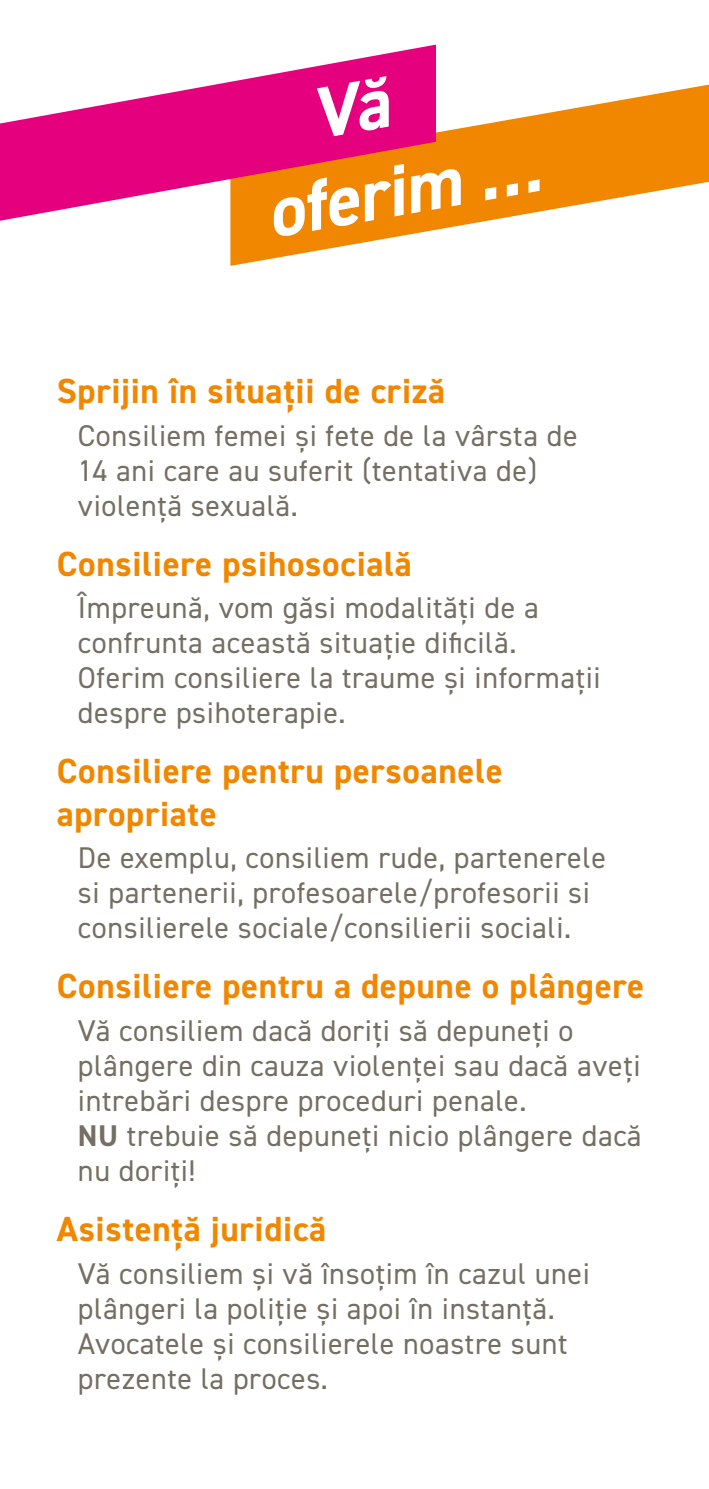
<style>
.page{position:relative;width:709px;height:1489px;background:#fff}
.page>*{position:absolute;margin:0;border:0;box-sizing:border-box;transform-origin:0 0}
.t1{font:italic 700 72.5px "DIN2014";color:#fff}
.Headline_orange{font:700 35px/42.5px "DIN2014";letter-spacing:.02em;color:#f18700}
.Headline_orange-2{font:30px/35px "DIN2014";letter-spacing:.02em;color:#756f63}
.copy_aufzählung{font:30px/35px "DIN2014";letter-spacing:.02em;color:#756f63}
.copy{font:30px/35px "DIN2014";letter-spacing:.02em;color:#756f63}
.s1{font-weight:700}
</style>
<div class="page">
<svg style="left:230px;top:84px;width:479px;height:182px;fill:#f18700"></svg>
<svg style="left:0;top:45px;width:436px;height:176px;fill:#e5007d"></svg>
<svg style="left:708px;top:130px;width:1px;height:136px"></svg>
<div style="left:317px;top:76px;width:72px;height:63px;background:#e5007d"></div>
<p class="t1" style="left:259px;top:166px;width:278px;rotate:-10deg">oferim …</p>
<p class="Headline_orange" style="left:57px;top:369px;width:390px">Sprijin în situații de criză</p>
<p class="copy" style="left:78px;top:417px;width:501px">Consiliem femei și fete de la vârsta de<br>14 ani care au suferit (tentativa de) violență sexuală.</p>
<p class="Headline_orange" style="left:57px;top:542px;width:357px">Consiliere psihosocială</p>
<p class="Headline_orange-2" style="left:78px;top:589px;width:462px">Împreună, vom găsi modalități de a</p>
<p class="Headline_orange-2" style="left:78px;top:624px;width:440px">confrunta această situație dificilă.</p>
<p class="Headline_orange-2" style="left:78px;top:659px;width:524px">Oferim consiliere la traume și informații despre psihoterapie.</p>
<p class="Headline_orange" style="left:57px;top:749px;width:448px">Consiliere pentru persoanele apropriate</p>
<p class="copy_aufzählung" style="left:78px;top:839px;width:529px">De exemplu, consiliem rude, partenerele si partenerii, profesoarele/profesorii si consilierele sociale/consilierii sociali.</p>
<p class="Headline_orange" style="left:57px;top:964px;width:589px">Consiliere pentru a depune o plângere</p>
<p class="Headline_orange-2" style="left:78px;top:1012px;width:565px">Vă consiliem dacă doriți să depuneți o plângere din cauza violenței sau dacă aveți intrebări despre proceduri penale.<br><span class="s1">NU</span> trebuie să depuneți nicio plângere dacă nu doriți!</p>
<p class="Headline_orange" style="left:57px;top:1207px;width:271px">Asistență juridică</p>
<p class="Headline_orange-2" style="left:78px;top:1254px;width:513px">Vă consiliem și vă însoțim în cazul unei plângeri la poliție și apoi în instanță.</p>
<p class="Headline_orange-2" style="left:78px;top:1324px;width:491px">Avocatele și consilierele noastre sunt prezente la proces.</p>
</div>
